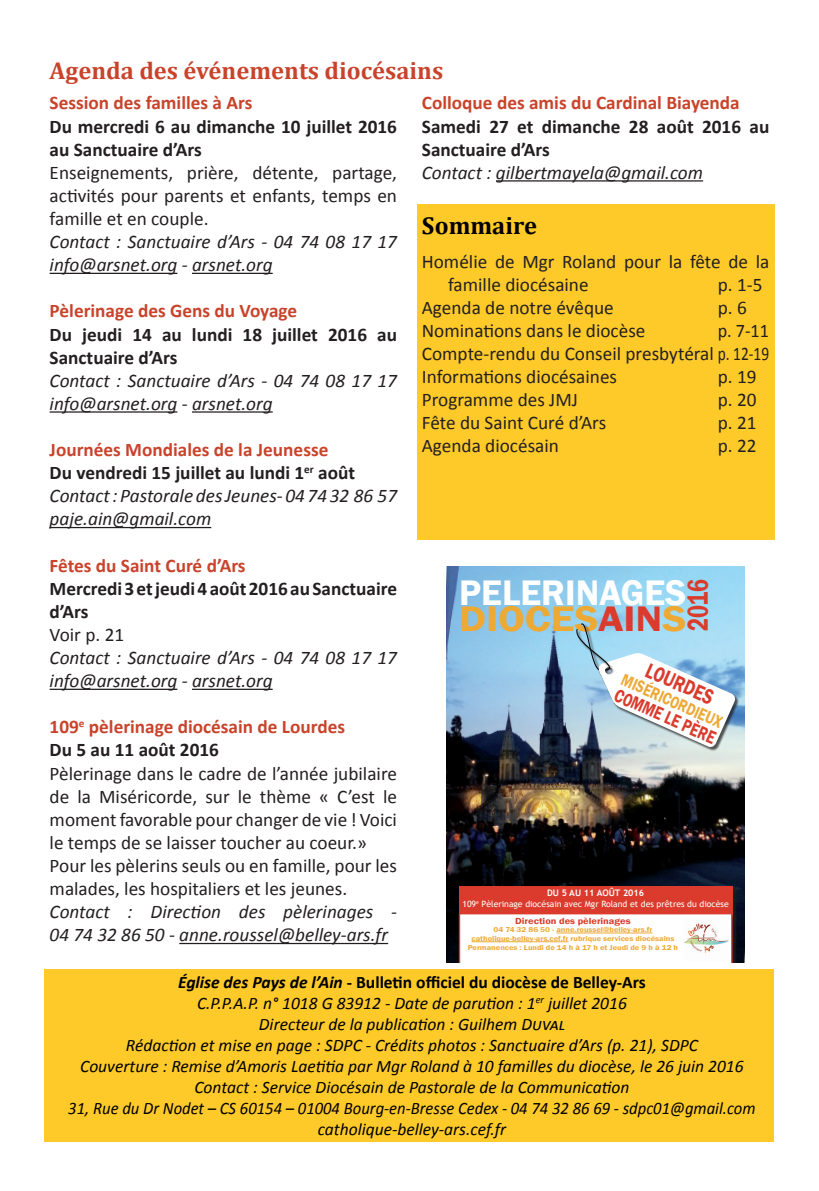
<style>
.page{position:relative;width:819px;height:1191px;background:#fff}
.page>*{position:absolute;margin:0;border:0;box-sizing:border-box;transform-origin:0 0}
.t1{font:600 36.57px/26.1px "Franklin Gothic";color:#fff}
.t2{font:600 29.57px "Franklin Gothic";color:#da3b2c;scale:.75 1}
.t3{font:700 24.5px "Cambria";color:#c9432b}
.t4{font:700 24.5px "Cambria";color:#000}
.t5{font:600 21.53px "Franklin Gothic";color:#da3b2c;scale:.79 1}
.t6{font:19.25px/23.1px "Calibri";color:#231f20}
.t7{font:italic 19.25px/23.1px "Calibri";color:#231f20}
.t8{font:700 19.25px/23.1px "Calibri";color:#231f20}
.t9{font:700 19.25px/23.1px "Calibri";color:#c9432b}
.t10{font:19.25px/23.1px "Calibri";color:#231f20;text-align:justify;scale:.94 1}
.t11{font:600 18.72px "Franklin Gothic";color:#da3b2c;scale:.77 1}
.t12{font:italic 17.5px/21px "Calibri";color:#000;text-align:center}
.t13{font:600 17.32px "Franklin Gothic";color:#eda934;scale:.79 1}
.t14{font:600 9.1px "Franklin Gothic";color:#da3b2c;scale:1.14 1}
.t15{font:700 9.1px "Trebuchet MS";color:#fff}
.t16{font:8.75px "Trebuchet MS";color:#fff}
.t17{font:600 7.35px/8.8px "Franklin Gothic";color:#eda934;text-align:center;scale:1.14 1}
.s1{font-weight:700;font-style:normal;color:#c9432b}
.s2{font-weight:700;font-style:normal}
.s3{color:#231f20}
.s4{color:#eda934}
.s5{color:#da3b2c}
.s6{font-weight:700}
</style>
<div class="page">
<hr style="left:50px;top:273px;width:127px;height:1px;background:#231f20">
<hr style="left:192px;top:273px;width:81px;height:1px;background:#231f20">
<hr style="left:50px;top:411px;width:127px;height:1px;background:#231f20">
<hr style="left:192px;top:411px;width:81px;height:1px;background:#231f20">
<hr style="left:50px;top:527px;width:161px;height:1px;background:#231f20">
<hr style="left:50px;top:688px;width:127px;height:2px;background:#231f20">
<hr style="left:192px;top:688px;width:81px;height:2px;background:#231f20">
<hr style="left:179px;top:943px;width:209px;height:1px;background:#231f20">
<hr style="left:496px;top:180px;width:207px;height:1px;background:#231f20">
<div style="left:45px;top:969px;width:729px;height:172px;background:#feca2a"></div>
<div style="left:417px;top:248px;width:357px;height:291px;background:#feca2a"></div>
<div style="left:417px;top:205px;width:357px;height:47px;background:#feca2a"></div>
<img style="left:446px;top:566px;width:298px;height:396px">
<div style="left:459px;top:885px;width:273px;height:32px;background:#da3b2c"></div>
<svg style="left:459px;top:914px;width:273px;height:48px"></svg>
<img style="left:683px;top:915px;width:45px;height:45px">
<div style="left:599px;top:653px;width:140px;height:98px;background:#231f20;opacity:.75"></div>
<svg style="left:572px;top:620px;width:163px;height:141px"></svg>
<p class="t3" style="left:50px;top:55px;width:395px">Agenda des événements diocésains</p>
<p class="t9" style="left:50px;top:91px;width:204px">Session des familles à Ars</p>
<p class="t8" style="left:50px;top:114px;width:349px">Du mercredi 6 au dimanche 10 juillet 2016 au Sanctuaire d’Ars</p>
<p class="t6" style="left:50px;top:160px;width:349px;text-align:justify">Enseignements, prière, détente, partage, activités pour parents et enfants, temps en famille et en couple.</p>
<p class="t7" style="left:50px;top:229px;width:349px">Contact : Sanctuaire d’Ars - 04 74 08 17 17 info@arsnet.org - arsnet.org</p>
<p class="t9" style="left:50px;top:298px;width:249px">Pèlerinage des Gens du Voyage</p>
<p class="t8" style="left:50px;top:322px;width:349px">Du jeudi 14 au lundi 18 juillet 2016 au<br>Sanctuaire d’Ars</p>
<p class="t7" style="left:50px;top:368px;width:349px">Contact : Sanctuaire d’Ars - 04 74 08 17 17 info@arsnet.org - arsnet.org</p>
<p class="t7" style="left:50px;top:437px;width:349px"><span class="s1">Journées Mondiales de la Jeunesse<br></span><span class="s2">Du vendredi 15 juillet au lundi 1</span><sup>er</sup> <span class="s2">août </span>Contact : Pastorale des Jeunes- 04 74 32 86 57 paje.ain@gmail.com</p>
<p class="t9" style="left:50px;top:553px;width:197px">Fêtes du Saint Curé d’Ars</p>
<p class="t8" style="left:50px;top:576px;width:349px">Mercredi 3 et jeudi 4 août 2016 au Sanctuaire d’Ars</p>
<p class="t6" style="left:50px;top:622px;width:76px">Voir p. 21</p>
<p class="t7" style="left:50px;top:645px;width:349px">Contact : Sanctuaire d’Ars - 04 74 08 17 17 info@arsnet.org - arsnet.org</p>
<p class="t9" style="left:50px;top:714px;width:297px">109<sup>e</sup> pèlerinage diocésain de Lourdes<br><span class="s3">Du 5 au 11 août 2016</span></p>
<p class="t6" style="left:50px;top:760px;width:349px">Pèlerinage dans le cadre de l’année jubilaire de la Miséricorde, sur le thème « C’est le moment favorable pour changer de vie ! Voici le temps de se laisser toucher au coeur.» Pour les pèlerins seuls ou en famille, pour les malades, les hospitaliers et les jeunes.</p>
<p class="t7" style="left:50px;top:899px;width:349px">Contact : Direction des pèlerinages -<br>04 74 32 86 50 - anne.roussel@belley-ars.fr</p>
<p class="t9" style="left:422px;top:91px;width:319px">Colloque des amis du Cardinal Biayenda</p>
<p class="t8" style="left:422px;top:114px;width:349px">Samedi 27 et dimanche 28 août 2016 au<br>Sanctuaire d’Ars</p>
<p class="t7" style="left:422px;top:160px;width:283px">Contact : gilbertmayela@gmail.com</p>
<p class="t4" style="left:422px;top:210px;width:117px">Sommaire</p>
<p class="t6" style="left:448px;top:249px;width:323px;text-indent:-26px">Homélie de Mgr Roland pour la fête de la famille diocésaine</p>
<p class="t6" style="left:717px;top:272px;width:46px">p. 1-5</p>
<p class="t6" style="left:422px;top:295px;width:193px">Agenda de notre évêque</p>
<p class="t6" style="left:717px;top:295px;width:31px">p. 6</p>
<p class="t6" style="left:422px;top:318px;width:225px">Nominations dans le diocèse</p>
<p class="t10" style="left:422px;top:318px;width:371px;text-indent:296px">p. 7-11<br>Compte-rendu du Conseil presbytéral p. 12-19<br>Informations diocésaines</p>
<p class="t6" style="left:717px;top:364px;width:40px">p. 19</p>
<p class="t6" style="left:422px;top:387px;width:158px">Programme des JMJ</p>
<p class="t6" style="left:717px;top:387px;width:40px">p. 20</p>
<p class="t6" style="left:422px;top:410px;width:186px">Fête du Saint Curé d’Ars</p>
<p class="t6" style="left:717px;top:410px;width:40px">p. 21</p>
<p class="t6" style="left:422px;top:433px;width:139px">Agenda diocésain</p>
<p class="t6" style="left:717px;top:433px;width:40px">p. 22</p>
<h1 class="t1" style="left:459px;top:580px;width:229px">PELERINAGES<br><span class="s4">DIOCES</span><span class="s5">AIN</span><span class="s4">S</span></h1>
<h2 class="t2" style="left:679px;top:631px;width:70px;rotate:-90deg">2016</h2>
<p class="t5" style="left:652px;top:657px;width:93px;rotate:24deg">LOuRDES</p>
<p class="t13" style="left:626px;top:669px;width:139px;rotate:24deg">MISéRICORDIEux</p>
<p class="t11" style="left:620px;top:683px;width:143px;rotate:24deg">COMME LE PèRE</p>
<p class="t15" style="left:547px;top:887px;width:99px">DU 5 AU 11 AOÛT 2016</p>
<p class="t16" style="left:462px;top:898px;width:268px">109<sup>e</sup> Pèlerinage diocésain avec Mgr Roland et des prêtres du diocèse</p>
<p class="t14" style="left:515px;top:915px;width:103px">Direction des pèlerinages</p>
<p class="t17" style="left:467px;top:925px;width:186px">04 74 32 86 50 - anne.roussel@belley-ars.fr catholique-belley-ars.cef.fr rubrique services diocésains<br>Permanences : Lundi de 14 h à 17 h et Jeudi de 9 h à 12 h</p>
<p class="t12" style="left:68px;top:971px;width:688px"><span class="s6">Église des Pays de l’Ain</span> <span class="s2">- Bulletin officiel du diocèse de Belley-Ars<br></span>C.P.P.A.P. n° 1018 G 83912 - Date de parution : 1<sup>er</sup> juillet 2016<br>Directeur de la publication : Guilhem Duval<br>Rédaction et mise en page : SDPC - Crédits photos : Sanctuaire d’Ars (p. 21), SDPC<br>Couverture : Remise d’Amoris Laetitia par Mgr Roland à 10 familles du diocèse, le 26 juin 2016<br>Contact : Service Diocésain de Pastorale de la Communication<br>31, Rue du Dr Nodet – CS 60154 – 01004 Bourg-en-Bresse Cedex - 04 74 32 86 69 - sdpc01@gmail.com catholique-belley-ars.cef.fr</p>
</div>
